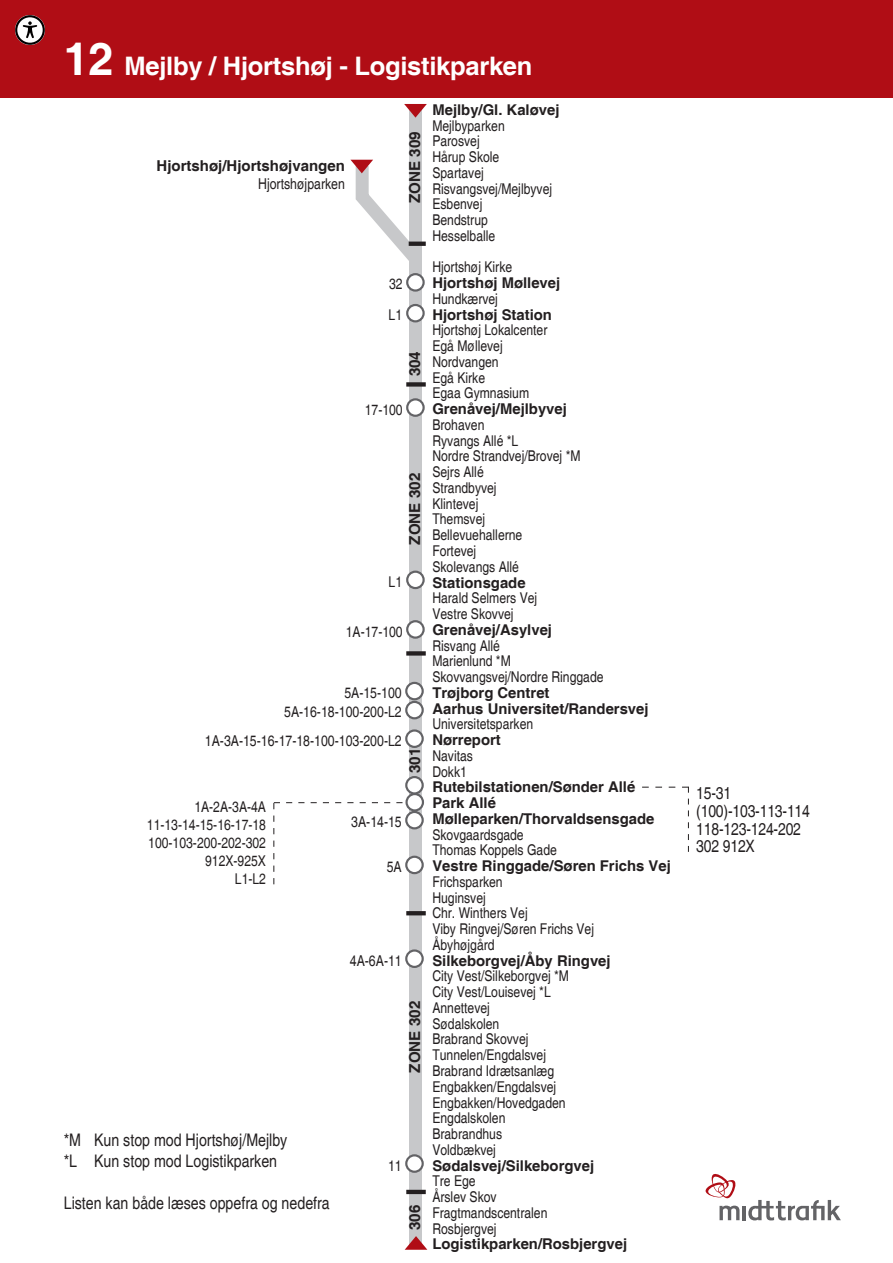
<style>
.page{position:relative;width:893px;height:1263px;background:#fff}
.page>*{position:absolute;margin:0;border:0;box-sizing:border-box;transform-origin:0 0}
.t1{font:700 25.5px "Helvetica";letter-spacing:-.01em;color:#fff}
.t2{font:condensed 17.25px/20.9px "Helvetica";color:#231f20}
.t3{font:condensed 17.1px/17.7px "Helvetica";letter-spacing:-.01em;color:#231f20}
.t4{font:700 15.15px "Helvetica";color:#231f20}
.t5{font:condensed 15px/28.7px "Helvetica";color:#231f20;text-align:right}
.t6{font:700 15px "Helvetica";color:#231f20}
.t7{font:condensed 14.85px/15.8px "Helvetica";color:#231f20}
.t8{font:700 14.85px/15.8px "Helvetica";color:#231f20}
.s1{font-size:45px}
</style>
<div class="page">
<div style="left:0;top:0;width:893px;height:98px;background:#b00d15"></div>
<svg style="left:719px;top:1205px;width:20px;height:15px"></svg>
<svg style="left:748px;top:1200px;width:93px;height:20px"></svg>
<hr style="left:743px;top:1206px;width:3px;height:14px;background:#636366">
<svg style="left:705px;top:1174px;width:31px;height:25px"></svg>
<div style="left:409px;top:108px;width:13px;height:1138px;background:#c7c8ca"></div>
<svg style="left:404px;top:104px;width:23px;height:14px"></svg>
<svg style="left:405px;top:1236px;width:22px;height:14px"></svg>
<svg style="left:350px;top:159px;width:76px;height:102px"></svg>
<svg style="left:409px;top:242px;width:17px;height:4px"></svg>
<div style="left:406px;top:382px;width:20px;height:5px;background:#231f20"></div>
<div style="left:406px;top:651px;width:20px;height:5px;background:#231f20"></div>
<svg style="left:406px;top:911px;width:20px;height:4px"></svg>
<hr style="left:406px;top:1190px;width:20px;height:4px;background:#231f20">
<svg style="left:407px;top:274px;width:17px;height:17px"></svg>
<div style="left:406px;top:273px;width:19px;height:19px;border:2px solid #636366;border-radius:50%"></div>
<svg style="left:407px;top:399px;width:17px;height:17px"></svg>
<div style="left:406px;top:398px;width:19px;height:19px;border:2px solid #636366;border-radius:50%"></div>
<svg style="left:407px;top:621px;width:17px;height:17px"></svg>
<div style="left:406px;top:620px;width:19px;height:19px;border:2px solid #636366;border-radius:50%"></div>
<svg style="left:406px;top:683px;width:17px;height:16px"></svg>
<div style="left:405px;top:682px;width:19px;height:18px;border:2px solid #636366;border-radius:50%"></div>
<div style="left:406px;top:777px;width:17px;height:16px;background:#fff;border-radius:50%"></div>
<div style="left:405px;top:776px;width:19px;height:18px;border:2px solid #636366;border-radius:50%"></div>
<svg style="left:406px;top:812px;width:17px;height:16px"></svg>
<div style="left:405px;top:811px;width:19px;height:18px;border:2px solid #636366;border-radius:50%"></div>
<svg style="left:406px;top:857px;width:17px;height:16px"></svg>
<div style="left:405px;top:856px;width:19px;height:18px;border:2px solid #636366;border-radius:50%"></div>
<svg style="left:406px;top:950px;width:17px;height:17px"></svg>
<div style="left:405px;top:949px;width:19px;height:19px;border:2px solid #636366;border-radius:50%"></div>
<svg style="left:406px;top:1155px;width:17px;height:17px"></svg>
<div style="left:405px;top:1154px;width:19px;height:19px;border:2px solid #636366;border-radius:50%"></div>
<svg style="left:406px;top:702px;width:17px;height:16px"></svg>
<div style="left:405px;top:701px;width:19px;height:18px;border:2px solid #636366;border-radius:50%"></div>
<svg style="left:406px;top:730px;width:17px;height:17px"></svg>
<div style="left:405px;top:729px;width:19px;height:19px;border:2px solid #636366;border-radius:50%"></div>
<div style="left:407px;top:305px;width:17px;height:16px;background:#fff;border-radius:50%"></div>
<div style="left:406px;top:304px;width:19px;height:18px;border:2px solid #636366;border-radius:50%"></div>
<svg style="left:407px;top:572px;width:17px;height:16px"></svg>
<div style="left:406px;top:571px;width:19px;height:18px;border:2px solid #636366;border-radius:50%"></div>
<svg style="left:273px;top:802px;width:142px;height:82px"></svg>
<div style="left:407px;top:794px;width:16px;height:16px;background:#fff;border-radius:50%"></div>
<div style="left:405px;top:793px;width:19px;height:18px;border:2px solid #636366;border-radius:50%"></div>
<svg style="left:642px;top:787px;width:47px;height:65px"></svg>
<svg style="left:15px;top:15px;width:30px;height:30px"></svg>
<h1 class="t1" style="left:64px;top:51px;width:470px"><span class="s1">12</span> Mejlby / Hjortshøj - Logistikparken</h1>
<p class="t6" style="left:157px;top:156px;width:190px">Hjortshøj/Hjortshøjvangen</p>
<p class="t5" style="left:258px;top:169px;width:88px">Hjortshøjparken</p>
<p class="t4" style="left:405px;top:203px;width:73px;rotate:-90deg">ZONE 309</p>
<p class="t7" style="left:389px;top:276px;width:15px">32</p>
<p class="t7" style="left:389px;top:307px;width:15px">L1</p>
<p class="t4" style="left:405px;top:376px;width:27px;rotate:-90deg">304</p>
<p class="t7" style="left:365px;top:402px;width:39px">17-100</p>
<p class="t4" style="left:405px;top:545px;width:73px;rotate:-90deg">ZONE 302</p>
<p class="t7" style="left:389px;top:574px;width:15px">L1</p>
<p class="t7" style="left:346px;top:623px;width:58px">1A-17-100</p>
<p class="t5" style="left:344px;top:679px;width:59px">5A-15-100</p>
<p class="t5" style="left:205px;top:698px;width:198px">5A-16-18-100-200-L2<br>1A-3A-15-16-17-18-100-103-200-L2</p>
<p class="t4" style="left:405px;top:773px;width:27px;rotate:-90deg">301</p>
<p class="t7" style="left:147px;top:798px;width:121px;line-height:17.9px;text-align:right">1A-2A-3A-4A<br>11-13-14-15-16-17-18<br>100-103-200-202-302<br>912X-925X<br>L1-L2</p>
<p class="t5" style="left:351px;top:808px;width:52px">3A-14-15</p>
<p class="t5" style="left:387px;top:852px;width:17px">5A</p>
<p class="t5" style="left:350px;top:946px;width:53px">4A-6A-11</p>
<p class="t4" style="left:405px;top:1073px;width:73px;rotate:-90deg">ZONE 302</p>
<p class="t2" style="left:64px;top:1130px;width:225px">*M Kun stop mod Hjortshøj/Mejlby *L Kun stop mod Logistikparken</p>
<p class="t2" style="left:64px;top:1192px;width:268px">Listen kan både læses oppefra og nedefra</p>
<p class="t5" style="left:388px;top:1151px;width:15px">11</p>
<p class="t4" style="left:405px;top:1230px;width:27px;rotate:-90deg">306</p>
<p class="t8" style="left:432px;top:102px;width:129px">Mejlby/Gl. Kaløvej</p>
<p class="t7" style="left:432px;top:118px;width:121px">Mejlbyparken<br>Parosvej<br>Hårup Skole<br>Spartavej<br>Risvangsvej/Mejlbyvej<br>Esbenvej<br>Bendstrup<br>Hesselballe</p>
<p class="t7" style="left:432px;top:259px;width:81px">Hjortshøj Kirke</p>
<p class="t8" style="left:432px;top:276px;width:129px">Hjortshøj Møllevej</p>
<p class="t7" style="left:432px;top:291px;width:67px">Hundkærvej</p>
<p class="t8" style="left:432px;top:307px;width:121px">Hjortshøj Station</p>
<p class="t7" style="left:432px;top:322px;width:117px">Hjortshøj Lokalcenter<br>Egå Møllevej<br>Nordvangen<br>Egå Kirke<br>Egaa Gymnasium</p>
<p class="t8" style="left:432px;top:402px;width:136px">Grenåvej/Mejlbyvej</p>
<p class="t7" style="left:432px;top:417px;width:150px">Brohaven<br>Ryvangs Allé *L<br>Nordre Strandvej/Brovej *M<br>Sejrs Allé<br>Strandbyvej<br>Klintevej<br>Themsvej<br>Bellevuehallerne<br>Fortevej<br>Skolevangs Allé</p>
<p class="t8" style="left:432px;top:575px;width:95px">Stationsgade</p>
<p class="t7" style="left:432px;top:590px;width:106px">Harald Selmers Vej<br>Vestre Skovvej</p>
<p class="t8" style="left:432px;top:622px;width:121px">Grenåvej/Asylvej</p>
<p class="t7" style="left:432px;top:638px;width:173px">Risvang Allé<br>Marienlund *M<br>Skovvangsvej/Nordre Ringgade</p>
<p class="t8" style="left:432px;top:685px;width:218px">Trøjborg Centret<br>Aarhus Universitet/Randersvej</p>
<p class="t7" style="left:432px;top:716px;width:102px">Universitetsparken</p>
<p class="t8" style="left:432px;top:733px;width:70px">Nørreport</p>
<p class="t7" style="left:432px;top:748px;width:42px">Navitas<br>Dokk1</p>
<p class="t8" style="left:432px;top:780px;width:223px">Rutebilstationen/Sønder Allé<br>Park Allé<br>Mølleparken/Thorvaldsensgade</p>
<p class="t7" style="left:432px;top:827px;width:126px">Skovgaardsgade<br>Thomas Koppels Gade</p>
<p class="t8" style="left:432px;top:859px;width:240px">Vestre Ringgade/Søren Frichs Vej</p>
<p class="t7" style="left:432px;top:874px;width:163px">Frichsparken<br>Huginsvej<br>Chr. Winthers Vej<br>Viby Ringvej/Søren Frichs Vej<br>Åbyhøjgård</p>
<p class="t8" style="left:432px;top:953px;width:180px">Silkeborgvej/Åby Ringvej</p>
<p class="t7" style="left:432px;top:968px;width:138px">City Vest/Silkeborgvej *M<br>City Vest/Louisevej *L<br>Annettevej<br>Sødalskolen<br>Brabrand Skovvej<br>Tunnelen/Engdalsvej<br>Brabrand Idrætsanlæg<br>Engbakken/Engdalsvej<br>Engbakken/Hovedgaden<br>Engdalskolen<br>Brabrandhus<br>Voldbækvej</p>
<p class="t8" style="left:432px;top:1158px;width:163px">Sødalsvej/Silkeborgvej</p>
<p class="t7" style="left:432px;top:1173px;width:117px">Tre Ege<br>Årslev Skov<br>Fragtmandscentralen<br>Rosbjergvej</p>
<p class="t8" style="left:432px;top:1237px;width:196px">Logistikparken/Rosbjergvej</p>
<p class="t3" style="left:696px;top:784px;width:115px">15-31 (100)-103-113-114<br>118-123-124-202<br>302 912X</p>
</div>
